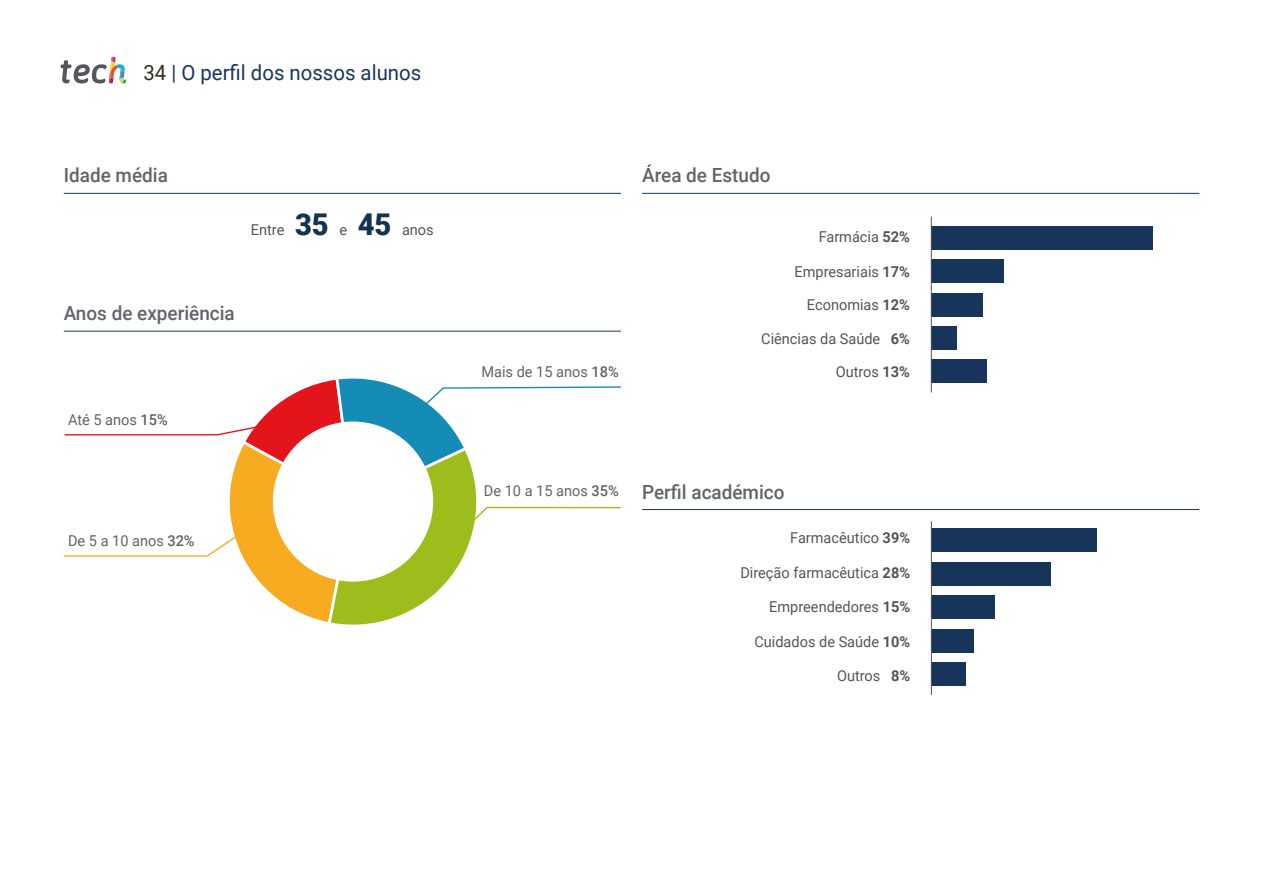
<style>
.page{position:relative;width:1263px;height:893px;background:#fff}
.page>*{position:absolute;margin:0;border:0;box-sizing:border-box;transform-origin:0 0}
.t1{font:21px "Roboto";color:#1a355c}
.t2{font:500 19.5px "Roboto";color:#61646a}
.t3{font:15px "Roboto";color:#52555b}
.t4{font:15px "Roboto";color:#636363}
.s1{color:#312e20}
.s2{font-weight:900;font-size:30px;color:#123352}
.s3{font-weight:500}
.s4{font-weight:700}
</style>
<div class="page">
<hr style="left:64px;top:193px;width:557px;height:1px;background:#17355b">
<hr style="left:64px;top:331px;width:557px;height:1px;background:#17355b">
<hr style="left:642px;top:509px;width:557px;height:1px;background:#17355b">
<div style="left:931px;top:528px;width:166px;height:24px;background:#17355b"></div>
<div style="left:931px;top:562px;width:119px;height:23px;background:#17355b"></div>
<div style="left:931px;top:595px;width:64px;height:24px;background:#17355b"></div>
<div style="left:931px;top:629px;width:43px;height:24px;background:#17355b"></div>
<div style="left:931px;top:662px;width:34px;height:24px;background:#17355b"></div>
<hr style="left:931px;top:521px;width:1px;height:174px;background:#52555b">
<hr style="left:642px;top:193px;width:557px;height:1px;background:#17355b">
<div style="left:931px;top:226px;width:221px;height:24px;background:#17355b"></div>
<div style="left:931px;top:259px;width:72px;height:24px;background:#17355b"></div>
<div style="left:931px;top:293px;width:51px;height:23px;background:#17355b"></div>
<div style="left:931px;top:326px;width:26px;height:24px;background:#17355b"></div>
<div style="left:931px;top:359px;width:55px;height:24px;background:#17355b"></div>
<hr style="left:931px;top:217px;width:1px;height:175px;background:#52555b">
<svg style="left:61px;top:57px;width:65px;height:27px"></svg>
<svg style="left:64px;top:378px;width:557px;height:247px"></svg>
<h1 class="t1" style="left:144px;top:57px;width:279px"><span class="s1">34</span> | O perfil dos nossos alunos</h1>
<h2 class="t2" style="left:64px;top:161px;width:106px">Idade média</h2>
<p class="t3" style="left:251px;top:219px;width:184px">Entre <span class="s2">35</span> e <span class="s2">45</span> anos</p>
<h2 class="t2" style="left:64px;top:300px;width:173px">Anos de experiência</h2>
<p class="t4" style="left:68px;top:409px;width:101px">Até 5 anos <span class="s3">15%</span></p>
<p class="t4" style="left:68px;top:530px;width:128px">De 5 a 10 anos <span class="s3">32%</span></p>
<p class="t4" style="left:481px;top:361px;width:139px">Mais de 15 anos <span class="s3">18%</span></p>
<h2 class="t2" style="left:642px;top:161px;width:130px">Área de Estudo</h2>
<p class="t3" style="left:819px;top:226px;width:93px">Farmácia <span class="s4">52%</span></p>
<p class="t3" style="left:794px;top:261px;width:117px">Empresariais <span class="s4">17%</span></p>
<p class="t3" style="left:807px;top:295px;width:105px">Economias <span class="s4">12%</span></p>
<p class="t3" style="left:761px;top:328px;width:150px">Ciências da Saúde <span class="s4">6%</span></p>
<p class="t3" style="left:836px;top:361px;width:76px">Outros <span class="s4">13%</span></p>
<p class="t4" style="left:484px;top:480px;width:136px">De 10 a 15 anos <span class="s3">35%</span></p>
<h2 class="t2" style="left:642px;top:478px;width:144px">Perfil académico</h2>
<p class="t3" style="left:790px;top:527px;width:121px">Farmacêutico <span class="s4">39%</span></p>
<p class="t3" style="left:740px;top:562px;width:171px">Direção farmacêutica <span class="s4">28%</span></p>
<p class="t3" style="left:769px;top:596px;width:142px">Empreendedores <span class="s4">15%</span></p>
<p class="t3" style="left:754px;top:631px;width:157px">Cuidados de Saúde <span class="s4">10%</span></p>
<p class="t3" style="left:837px;top:665px;width:75px">Outros <span class="s4">8%</span></p>
</div>
